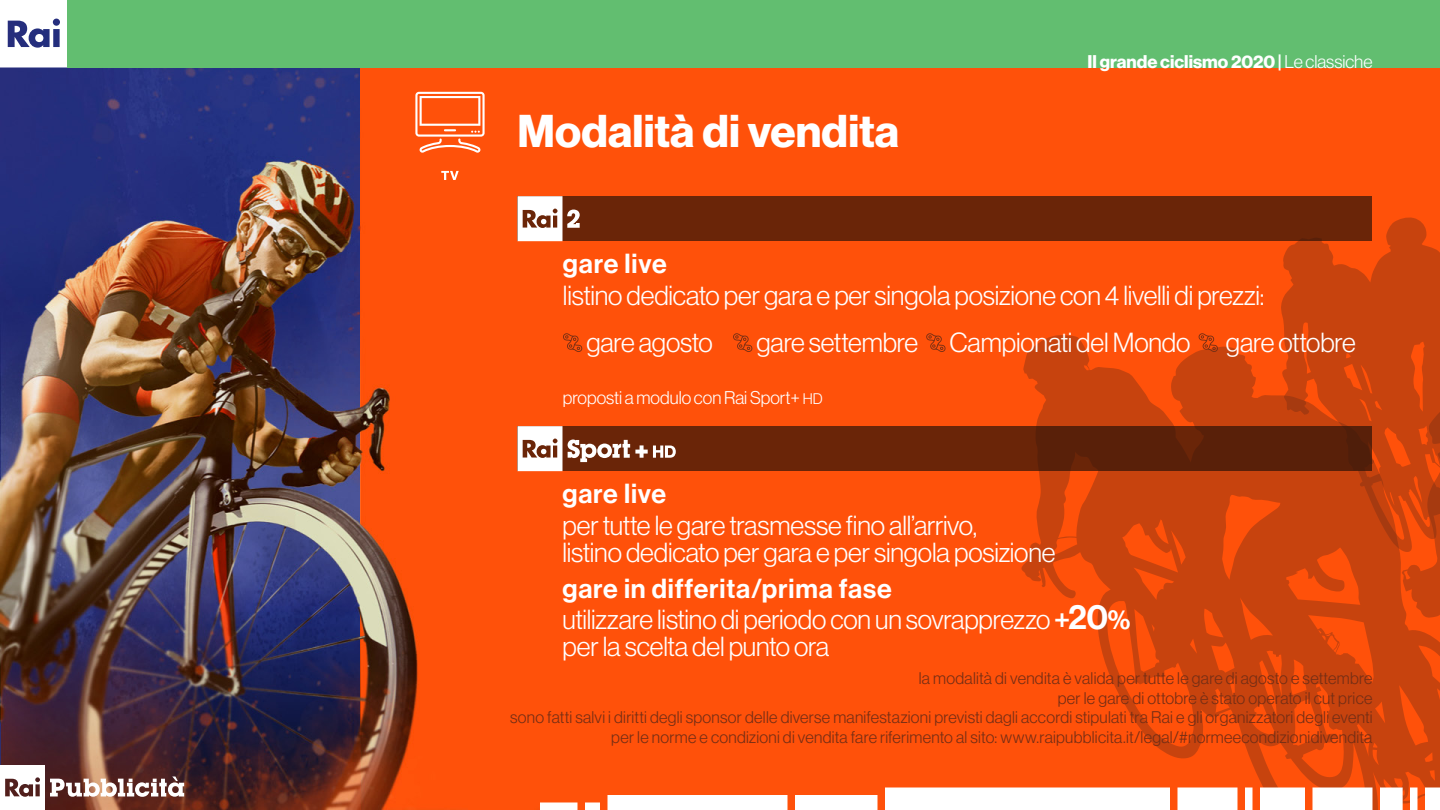
<style>
.page{position:relative;width:1440px;height:810px;background:#fff}
.page>*{position:absolute;margin:0;border:0;box-sizing:border-box;transform-origin:0 0}
.t1{font:45px "N Haas Grotesk DS Pro 75 Bd";letter-spacing:.005em;color:#fff}
.t2{font:27px/27px "N Haas Grotesk DS Pro 45 Lt";letter-spacing:-.005em;color:#fff}
.t3{font:27px "N Haas Grotesk DS Pro 65 Md";letter-spacing:.03em;color:#fff}
.t4{font:18px "N Haas Grotesk DS Pro 75 Bd";color:#fff}
.t5{font:18px "N Haas Grotesk DS Pro 45 Lt";color:#fff}
.t6{font:16.5px/19.5px "N Haas Grotesk DS Pro 45 Lt";letter-spacing:.015em;color:#742e15;text-align:right}
.s1{font-family:"N Haas Grotesk DS Pro 45 Lt"}
.s2{font-size:15px}
.s3{font-family:"N Haas Grotesk DS Pro 65 Md"}
.s4{font-family:"N Haas Grotesk DS Pro 65 Md";font-size:34.5px}
</style>
<div class="page">
<img style="left:0;top:68px;width:1440px;height:742px">
<svg style="left:0;top:765px;width:184px;height:45px"></svg>
<svg style="left:0;top:0;width:68px;height:68px"></svg>
<svg style="left:1280px;top:217px;width:160px;height:118px;background:#d1450d"></svg>
<svg style="left:1021px;top:335px;width:419px;height:475px;background:#dc480c"></svg>
<svg style="left:1425px;top:788px;width:15px;height:22px"></svg>
<svg style="left:1410px;top:788px;width:8px;height:22px"></svg>
<svg style="left:1380px;top:788px;width:23px;height:22px"></svg>
<svg style="left:1312px;top:788px;width:60px;height:22px"></svg>
<svg style="left:1260px;top:788px;width:45px;height:22px"></svg>
<svg style="left:1245px;top:788px;width:8px;height:22px"></svg>
<svg style="left:795px;top:795px;width:83px;height:15px"></svg>
<svg style="left:1177px;top:788px;width:60px;height:22px"></svg>
<svg style="left:885px;top:788px;width:285px;height:22px"></svg>
<svg style="left:585px;top:802px;width:15px;height:8px"></svg>
<svg style="left:540px;top:802px;width:38px;height:8px"></svg>
<svg style="left:608px;top:795px;width:180px;height:15px"></svg>
<div style="left:68px;top:0;width:1372px;height:68px;background:#62be70"></div>
<div style="left:518px;top:196px;width:854px;height:45px;background:#6a2508"></div>
<svg style="left:518px;top:196px;width:62px;height:45px"></svg>
<svg style="left:441px;top:171px;width:18px;height:9px"></svg>
<svg style="left:415px;top:92px;width:70px;height:61px;background:#ff7c47"></svg>
<div style="left:518px;top:426px;width:854px;height:45px;background:linear-gradient(to right,#722809,#561f09)"></div>
<svg style="left:568px;top:440px;width:108px;height:22px"></svg>
<svg style="left:518px;top:426px;width:44px;height:45px"></svg>
<svg style="left:563px;top:333px;width:20px;height:19px"></svg>
<svg style="left:733px;top:333px;width:20px;height:19px"></svg>
<svg style="left:926px;top:333px;width:20px;height:19px"></svg>
<svg style="left:1198px;top:333px;width:20px;height:19px"></svg>
<h1 class="t1" style="left:518px;top:105px;width:383px">Modalità di vendita</h1>
<p class="t4" style="left:1088px;top:51px;width:286px">Il grande ciclismo 2020 | <span class="s1">Le classiche</span></p>
<h2 class="t3" style="left:563px;top:248px;width:105px">gare live</h2>
<h2 class="t2" style="left:563px;top:282px;width:703px">listino dedicato per gara e per singola posizione con 4 livelli di prezzi:</h2>
<h2 class="t2" style="left:586px;top:329px;width:128px">gare agosto</h2>
<h2 class="t2" style="left:756px;top:329px;width:436px">gare settembre Campionati del Mondo</h2>
<h2 class="t2" style="left:1226px;top:329px;width:131px">gare ottobre</h2>
<p class="t5" style="left:563px;top:388px;width:261px">proposti a modulo con Rai Sport+ <span class="s2">HD</span></p>
<h2 class="t3" style="left:562px;top:478px;width:105px">gare live</h2>
<h2 class="t2" style="left:562px;top:512px;width:495px">per tutte le gare trasmesse fino all’arrivo,<br>listino dedicato per gara e per singola posizione</h2>
<h2 class="t3" style="left:562px;top:573px;width:331px">gare in differita/prima fase</h2>
<h2 class="t2" style="left:562px;top:606px;width:570px">utilizzare listino di periodo con un sovrapprezzo <span class="s3">+</span><span class="s4">20</span><span class="s3">% </span>per la scelta del punto ora</h2>
<p class="t6" style="left:510px;top:668px;width:864px">la modalità di vendita è valida per tutte le gare di agosto e settembre<br>per le gare di ottobre è stato operato il cut price<br>sono fatti salvi i diritti degli sponsor delle diverse manifestazioni previsti dagli accordi stipulati tra Rai e gli organizzatori degli eventi per le norme e condizioni di vendita fare riferimento al sito: www.raipubblicita.it/legal/#normeecondizionidivendita</p>
</div>
